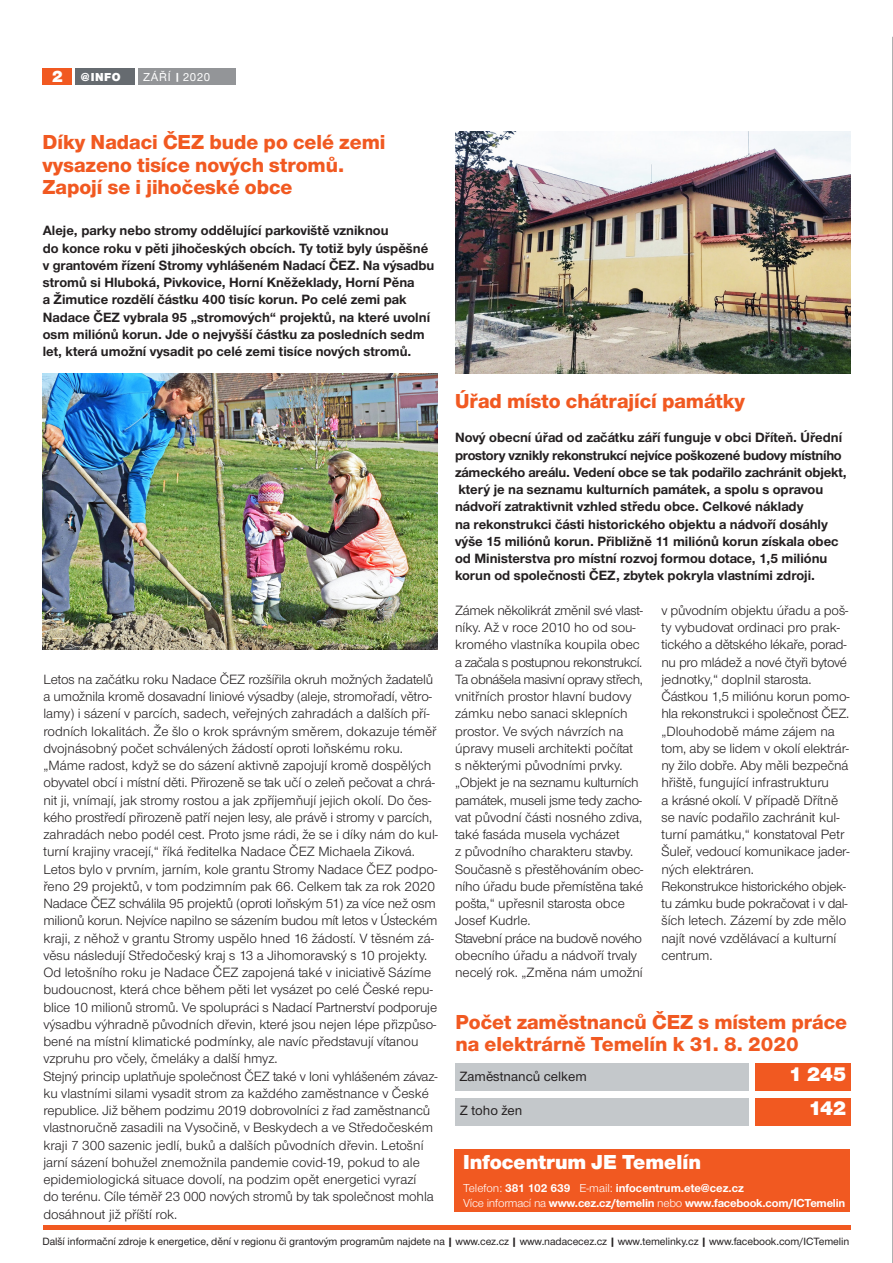
<style>
.page{position:relative;width:893px;height:1263px;background:#fff}
.page>*{position:absolute;margin:0;border:0;box-sizing:border-box;transform-origin:0 0}
.titulek_16{font:800 21px/22.5px "Nimbus CEZOT";color:#f15921}
.ramecek_text{font:900 21px "Nimbus CEZOT";color:#fff}
._00_text{font:900 21px "Nimbus CEZOT";color:#fff}
.ramecek_nadpis{font:900 17.25px "Nimbus CEZOT";color:#fff}
._00_text-2{font:13.95px/17.2px "Nimbus CEZOT";color:#231f20}
._00_text-3{font:700 13.95px/17.2px "Nimbus CEZOT";color:#231f20}
._00_text-4{font:500 13.95px "Nimbus CEZOT";color:#231f20}
.ramecek_text-2{font:700 12px "Nimbus CEZOT";letter-spacing:-.015em;color:#fff}
.Pruh_text{font:500 12px "Nimbus CEZOT";letter-spacing:.05em;color:#fff}
.Pruh_text-2{font:900 12px "Nimbus CEZOT";color:#fff}
.tiráž{font:500 10.95px "Nimbus CEZOT";letter-spacing:-.005em;color:#231f20}
.s1{font-family:"Nimbus CEZ";font-weight:700;font-size:10.5px}
.s2{font-weight:400}
.s3{font-family:"Nimbus CEZ";font-weight:700}
</style>
<div class="page">
<hr style="left:892px;top:37px;width:1px;height:1226px;background:#636366">
<div style="left:43px;top:68px;width:29px;height:17px;background:#f15921"></div>
<div style="left:138px;top:68px;width:98px;height:17px;background:#939598"></div>
<div style="left:75px;top:68px;width:60px;height:17px;background:#666b70"></div>
<div style="left:455px;top:1063px;width:294px;height:28px;background:#c4c8cb"></div>
<div style="left:755px;top:1063px;width:95px;height:28px;background:#f15921"></div>
<div style="left:456px;top:1098px;width:293px;height:27px;background:#c4c8cb"></div>
<div style="left:755px;top:1098px;width:95px;height:27px;background:#f15921"></div>
<hr style="left:43px;top:1225px;width:807px;height:4px;background:#f15921">
<img style="left:43px;top:373px;width:394px;height:276px">
<img style="left:455px;top:132px;width:396px;height:241px">
<div style="left:455px;top:1150px;width:395px;height:62px;background:#f15921"></div>
<p class="ramecek_nadpis" style="left:52px;top:66px;width:12px">2</p>
<p class="Pruh_text-2" style="left:81px;top:70px;width:41px">@INFO</p>
<p class="Pruh_text" style="left:143px;top:70px;width:68px">ZÁŘÍ <span class="s1">|</span> 2020</p>
<p class="titulek_16" style="left:43px;top:131px;width:344px">Díky Nadaci ČEZ bude po celé zemi vysazeno tisíce nových stromů.<br>Zapojí se i jihočeské obce</p>
<p class="_00_text-3" style="left:43px;top:222px;width:393px">Aleje, parky nebo stromy oddělující parkoviště vzniknou<br>do konce roku v pěti jihočeských obcích. Ty totiž byly úspěšné v grantovém řízení Stromy vyhlášeném Nadací ČEZ. Na výsadbu stromů si Hluboká, Pivkovice, Horní Kněžeklady, Horní Pěna<br>a Žimutice rozdělí částku 400 tisíc korun. Po celé zemi pak Nadace ČEZ vybrala 95 „stromových“ projektů, na které uvolní osm miliónů korun. Jde o nejvyšší částku za posledních sedm let, která umožní vysadit po celé zemi tisíce nových stromů.</p>
<p class="_00_text-2" style="left:43px;top:671px;width:395px">Letos na začátku roku Nadace ČEZ rozšířila okruh možných žadatelů a umožnila kromě dosavadní liniové výsadby (aleje, stromořadí, větro&shy;lamy) i sázení v parcích, sadech, veřejných zahradách a dalších pří&shy;rodních lokalitách. Že šlo o krok správným směrem, dokazuje téměř dvojnásobný počet schválených žádostí oproti loňskému roku.</p>
<p class="_00_text-2" style="left:43px;top:757px;width:396px">„Máme radost, když se do sázení aktivně zapojují kromě dospělých obyvatel obcí i místní děti. Přirozeně se tak učí o zeleň pečovat a chrá&shy;nit ji, vnímají, jak stromy rostou a jak zpříjemňují jejich okolí. Do čes&shy;kého prostředí přirozeně patří nejen lesy, ale právě i stromy v parcích, zahradách nebo podél cest. Proto jsme rádi, že se i díky nám do kul&shy;turní krajiny vracejí,“ říká ředitelka Nadace ČEZ Michaela Ziková.</p>
<p class="_00_text-2" style="left:43px;top:860px;width:396px">Letos bylo v prvním, jarním, kole grantu Stromy Nadace ČEZ podpo&shy;řeno 29 projektů, v tom podzimním pak 66. Celkem tak za rok 2020<br>Nadace ČEZ schválila 95 projektů (oproti loňským 51) za více než osm milionů korun. Nejvíce napilno se sázením budou mít letos v Ústeckém kraji, z něhož v grantu Stromy uspělo hned 16 žádostí. V těsném zá&shy;věsu následují Středočeský kraj s 13 a Jihomoravský s 10 projekty.</p>
<p class="_00_text-2" style="left:43px;top:964px;width:395px">Od letošního roku je Nadace ČEZ zapojená také v iniciativě Sázíme budoucnost, která chce během pěti let vysázet po celé České repu&shy;blice 10 milionů stromů. Ve spolupráci s Nadací Partnerství podporuje výsadbu výhradně původních dřevin, které jsou nejen lépe přizpůso&shy;bené na místní klimatické podmínky, ale navíc představují vítanou vzpruhu pro včely, čmeláky a další hmyz.</p>
<p class="_00_text-2" style="left:43px;top:1067px;width:396px">Stejný princip uplatňuje společnost ČEZ také v loni vyhlášeném závaz&shy;ku vlastními silami vysadit strom za každého zaměstnance v České republice. Již během podzimu 2019 dobrovolníci z řad zaměstnanců vlastnoručně zasadili na Vysočině, v Beskydech a ve Středočeském kraji 7 300 sazenic jedlí, buků a dalších původních dřevin. Letošní jarní sázení bohužel znemožnila pandemie covid-19, pokud to ale epidemiologická situace dovolí, na podzim opět energetici vyrazí<br>do terénu. Cíle téměř 23 000 nových stromů by tak společnost mohla dosáhnout již příští rok.</p>
<p class="titulek_16" style="left:455px;top:390px;width:291px">Úřad místo chátrající památky</p>
<p class="_00_text-3" style="left:455px;top:429px;width:393px">Nový obecní úřad od začátku září funguje v obci Dříteň. Úřední prostory vznikly rekonstrukcí nejvíce poškozené budovy místního zámeckého areálu. Vedení obce se tak podařilo zachránit objekt, který je na seznamu kulturních památek, a spolu s opravou nádvoří zatraktivnit vzhled středu obce. Celkové náklady<br>na rekonstrukci části historického objektu a nádvoří dosáhly výše 15 miliónů korun. Přibližně 11 miliónů korun získala obec od Ministerstva pro místní rozvoj formou dotace, 1,5 miliónu korun od společnosti ČEZ, zbytek pokryla vlastními zdroji.</p>
<p class="_00_text-2" style="left:455px;top:602px;width:190px">Zámek několikrát změnil své vlast&shy;níky. Až v roce 2010 ho od sou&shy;kromého vlastníka koupila obec a začala s postupnou rekonstrukcí.<br>Ta obnášela masivní opravy střech, vnitřních prostor hlavní budovy zámku nebo sanaci sklepních prostor. Ve svých návrzích na úpravy museli architekti počítat<br>s některými původními prvky. „Objekt je na seznamu kulturních památek, museli jsme tedy zacho&shy;vat původní části nosného zdiva, také fasáda musela vycházet<br>z původního charakteru stavby.<br>Současně s přestěhováním obec&shy;ního úřadu bude přemístěna také pošta,“ upřesnil starosta obce<br>Josef Kudrle.</p>
<p class="_00_text-2" style="left:455px;top:929px;width:189px">Stavební práce na budově nového obecního úřadu a nádvoří trvaly necelý rok. „Změna nám umožní</p>
<p class="_00_text-2" style="left:661px;top:602px;width:188px">v původním objektu úřadu a poš&shy;ty vybudovat ordinaci pro prak&shy;tického a dětského lékaře, porad&shy;nu pro mládež a nové čtyři bytové jednotky,“ doplnil starosta.</p>
<p class="_00_text-2" style="left:661px;top:688px;width:190px">Částkou 1,5 miliónu korun pomo&shy;hla rekonstrukci i společnost ČEZ. „Dlouhodobě máme zájem na tom, aby se lidem v okolí elektrár&shy;ny žilo dobře. Aby měli bezpečná hřiště, fungující infrastrukturu<br>a krásné okolí. V případě Dřítně se navíc podařilo zachránit kul&shy;turní památku,“ konstatoval Petr<br>Šuleř, vedoucí komunikace jader&shy;ných elektráren.</p>
<p class="_00_text-2" style="left:661px;top:878px;width:188px">Rekonstrukce historického objek&shy;tu zámku bude pokračovat i v dal&shy;ších letech. Zázemí by zde mělo najít nové vzdělávací a kulturní centrum.</p>
<p class="titulek_16" style="left:456px;top:1011px;width:393px">Počet zaměstnanců ČEZ s místem práce na elektrárně Temelín k 31. 8. 2020</p>
<p class="_00_text-4" style="left:459px;top:1068px;width:129px">Zaměstnanců celkem</p>
<p class="_00_text" style="left:789px;top:1061px;width:59px">1 245</p>
<p class="_00_text-4" style="left:460px;top:1102px;width:64px">Z toho žen</p>
<p class="_00_text" style="left:808px;top:1096px;width:39px">142</p>
<p class="ramecek_text" style="left:463px;top:1150px;width:239px">Infocentrum JE Temelín</p>
<p class="ramecek_text-2" style="left:463px;top:1180px;width:282px"><span class="s2">Telefon:</span> 381 102 639 <span class="s2">E-mail:</span> infocentrum.ete@cez.cz</p>
<p class="ramecek_text-2" style="left:463px;top:1195px;width:384px"><span class="s2">Více informací na</span> www.cez.cz/temelin <span class="s2">nebo</span> www.facebook.com/ICTemelin</p>
<p class="tiráž" style="left:43px;top:1235px;width:808px">Další informační zdroje k energetice, dění v regionu či grantovým programům najdete na <span class="s3">|</span> www.cez.cz <span class="s3">|</span> www.nadacecez.cz <span class="s3">|</span> www.temelinky.cz <span class="s3">|</span> www.facebook.com/ICTemelin</p>
</div>
